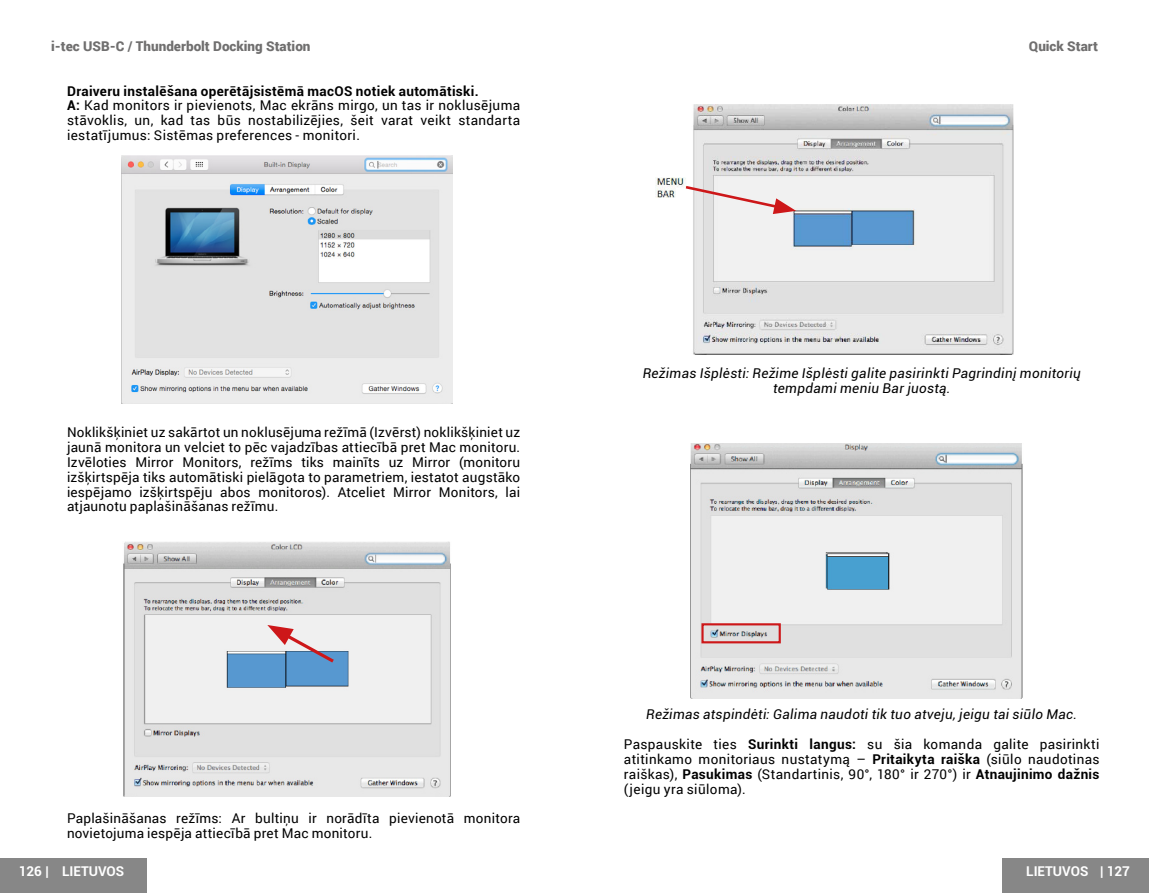
<style>
.page{position:relative;width:1149px;height:893px;background:#fff}
.page>*{position:absolute;margin:0;border:0;box-sizing:border-box;transform-origin:0 0}
.t1{font:13.5px/14.8px "Roboto";letter-spacing:.02em;color:#000}
.t2{font:italic 13.5px/14.8px "Roboto";letter-spacing:.025em;color:#000;text-align:center}
.t3{font:900 13.5px "Roboto";color:#706f6f}
.t4{font:700 13.5px "Roboto";color:#fff}
.s1{font-weight:700}
</style>
<div class="page">
<div style="left:0;top:858px;width:147px;height:35px;background:#878787"></div>
<div style="left:1001px;top:858px;width:147px;height:35px;background:#878787"></div>
<svg style="left:1001px;top:858px;width:1px;height:32px"></svg>
<img style="left:122px;top:156px;width:330px;height:248px">
<img style="left:123px;top:541px;width:328px;height:255px">
<svg style="left:267px;top:625px;width:70px;height:40px"></svg>
<img style="left:656px;top:104px;width:356px;height:250px">
<svg style="left:682px;top:184px;width:113px;height:30px"></svg>
<img style="left:690px;top:443px;width:333px;height:255px">
<div style="left:701px;top:623px;width:79px;height:20px;border:2px solid #cd1719"></div>
<p class="t3" style="left:51px;top:37px;width:261px">i-tec USB-C / Thunderbolt Docking Station</p>
<p class="t3" style="left:1028px;top:37px;width:71px">Quick Start</p>
<p class="t1" style="left:67px;top:83px;width:454px"><span class="s1">Draiveru instalēšana operētājsistēmā macOS notiek automātiski.<br>A:</span> Kad monitors ir pievienots, Mac ekrāns mirgo, un tas ir noklusējuma stāvoklis, un, kad tas būs nostabilizējies, šeit varat veikt standarta iestatījumus: Sistēmas preferences - monitori.</p>
<p class="t1" style="left:67px;top:424px;width:454px;text-align:justify">Noklikšķiniet uz sakārtot un noklusējuma režīmā (Izvērst) noklikšķiniet uz jaunā monitora un velciet to pēc vajadzības attiecībā pret Mac monitoru.<br>Izvēloties Mirror Monitors, režīms tiks mainīts uz Mirror (monitoru izšķirtspēja tiks automātiski pielāgota to parametriem, iestatot augstāko iespējamo izšķirtspēju abos monitoros). Atceliet Mirror Monitors, lai atjaunotu paplašināšanas režīmu.</p>
<p class="t1" style="left:67px;top:810px;width:454px">Paplašināšanas režīms: Ar bultiņu ir norādīta pievienotā monitora novietojuma iespēja attiecībā pret Mac monitoru.</p>
<p class="t2" style="left:642px;top:365px;width:439px">Režimas Išplėsti: Režime Išplėsti galite pasirinkti Pagrindinį monitorių tempdami meniu Bar juostą.</p>
<p class="t2" style="left:646px;top:707px;width:432px">Režimas atspindėti: Galima naudoti tik tuo atveju, jeigu tai siūlo Mac.</p>
<p class="t1" style="left:623px;top:736px;width:477px;text-align:justify">Paspauskite ties <span class="s1">Surinkti langus:</span> su šia komanda galite pasirinkti atitinkamo monitoriaus nustatymą – <span class="s1">Pritaikyta raiška</span> (siūlo naudotinas raiškas), <span class="s1">Pasukimas</span> (Standartinis, 90°, 180° ir 270°) ir <span class="s1">Atnaujinimo dažnis </span>(jeigu yra siūloma).</p>
<p class="t4" style="left:19px;top:862px;width:32px">126 |</p>
<p class="t4" style="left:1099px;top:862px;width:32px">| 127</p>
<p class="t4" style="left:62px;top:862px;width:64px">LIETUVOS</p>
<p class="t4" style="left:1025px;top:862px;width:64px">LIETUVOS</p>
</div>
